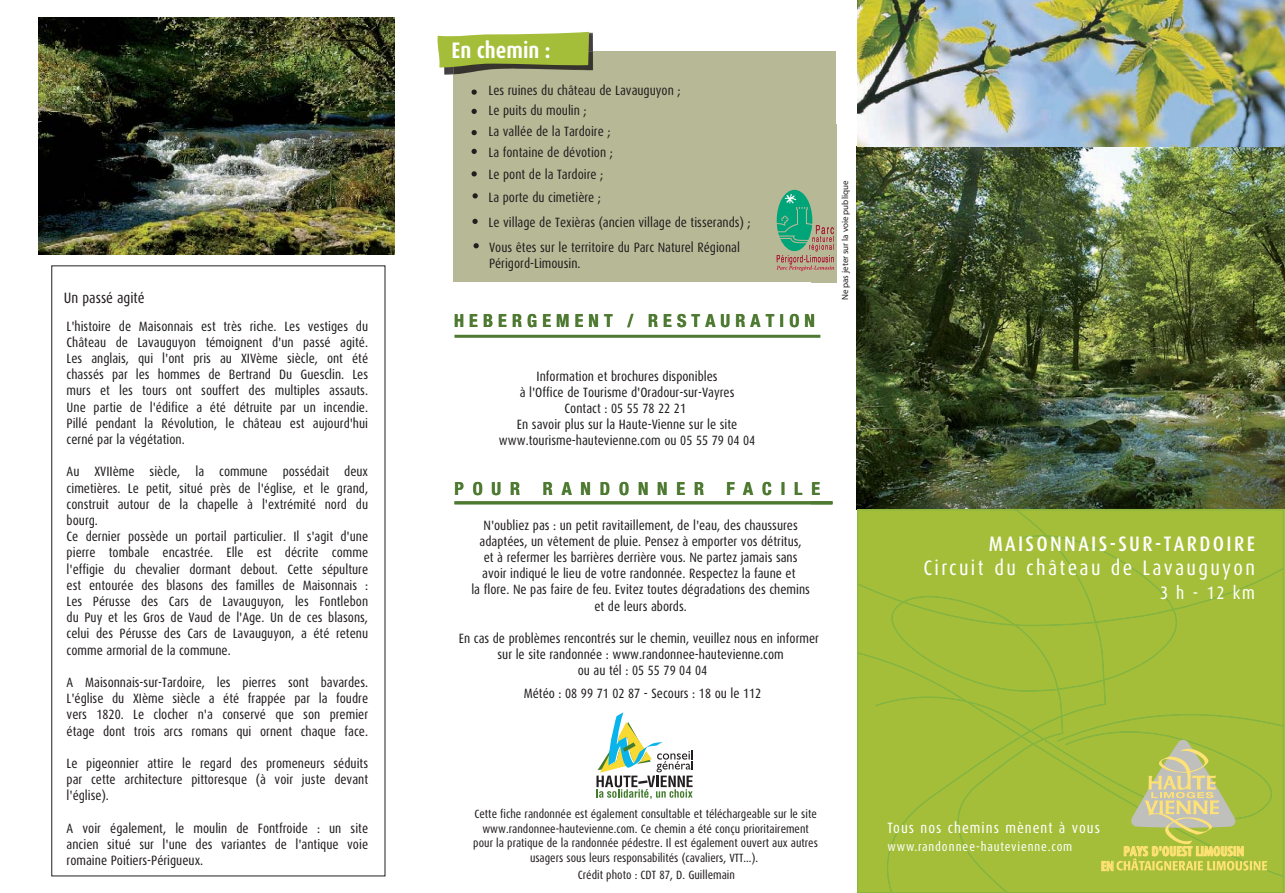
<style>
.page{position:relative;width:1285px;height:893px;background:#fff}
.page>*{position:absolute;margin:0;border:0;box-sizing:border-box;transform-origin:0 0}
.t1{font:700 22.5px "Dax Condensed";color:#fff}
.t2{font:21px "Dax Condensed";letter-spacing:.11em;color:#fff}
.t3{font:500 21px "Dax Condensed";letter-spacing:.115em;color:#fff}
.t4{font:700 condensed 18px "Helvetica Neue";letter-spacing:.285em;color:#4d7930}
.t5{font:700 condensed 18px "Helvetica Neue";letter-spacing:.495em;color:#4d7930}
.t6{font:18px "Dax Condensed";color:#fff}
.t7{font:15px "Dax Condensed";letter-spacing:.065em;color:#fff}
.t8{font:15px "Dax Condensed";color:#231f20}
.t9{font:13.5px/16.2px "Dax Condensed";color:#231f20}
.t10{font:700 13.5px "Dax Condensed";color:#ffe275}
.t11{font:12.75px "Dax Condensed";letter-spacing:.065em;color:#fff}
.t12{font:12px/14.4px "Dax Condensed";color:#231f20;text-align:center}
.t13{font:9px "Myriad";color:#231f20}
</style>
<div class="page">
<svg style="left:596px;top:712px;width:96px;height:87px"></svg>
<img style="left:856px;top:0;width:428px;height:510px">
<div style="left:453px;top:51px;width:383px;height:231px;background:#b7b996"></div>
<img style="left:444px;top:33px;width:149px;height:42px">
<img style="left:453px;top:51px;width:140px;height:23px">
<svg style="left:437px;top:32px;width:152px;height:35px;background:#a3ba46"></svg>
<hr style="left:454px;top:501px;width:378px;height:3px;background:#4d7930">
<hr style="left:454px;top:335px;width:366px;height:3px;background:#4d7930">
<img style="left:38px;top:18px;width:356px;height:236px">
<div style="left:859px;top:512px;width:422px;height:379px;background:#a4be39"></div>
<div style="left:874px;top:696px;width:397px;height:124px;background:#a4be39"></div>
<div style="left:891px;top:535px;width:285px;height:356px;background:#a4be39"></div>
<svg style="left:471px;top:89px;width:5px;height:6px"></svg>
<svg style="left:471px;top:109px;width:5px;height:5px"></svg>
<svg style="left:471px;top:149px;width:5px;height:5px"></svg>
<svg style="left:471px;top:171px;width:5px;height:5px"></svg>
<svg style="left:776px;top:190px;width:58px;height:81px"></svg>
<svg style="left:472px;top:193px;width:5px;height:5px"></svg>
<svg style="left:472px;top:219px;width:5px;height:5px"></svg>
<svg style="left:473px;top:243px;width:5px;height:5px"></svg>
<svg style="left:471px;top:130px;width:5px;height:5px"></svg>
<svg style="left:1101px;top:740px;width:165px;height:131px;background:#b5c25a"></svg>
<p class="t8" style="left:64px;top:289px;width:82px">Un passé agité</p>
<p class="t9" style="left:67px;top:319px;width:303px;text-align:justify">L'histoire de Maisonnais est très riche. Les vestiges du Château de Lavauguyon témoignent d'un passé agité.<br>Les anglais, qui l'ont pris au XIVème siècle, ont été chassés par les hommes de Bertrand Du Guesclin. Les murs et les tours ont souffert des multiples assauts.<br>Une partie de l'édifice a été détruite par un incendie.<br>Pillé pendant la Révolution, le château est aujourd'hui cerné par la végétation.</p>
<p class="t9" style="left:67px;top:465px;width:303px">Au XVIIème siècle, la commune possédait deux cimetières. Le petit, situé près de l'église, et le grand, construit autour de la chapelle à l'extrémité nord du bourg.<br>Ce dernier possède un portail particulier. Il s'agit d'une pierre tombale encastrée. Elle est décrite comme l'effigie du chevalier dormant debout. Cette sépulture est entourée des blasons des familles de Maisonnais :<br>Les Pérusse des Cars de Lavauguyon, les Fontlebon du Puy et les Gros de Vaud de l'Age. Un de ces blasons, celui des Pérusse des Cars de Lavauguyon, a été retenu comme armorial de la commune.</p>
<p class="t9" style="left:67px;top:675px;width:303px;text-align:justify">A Maisonnais-sur-Tardoire, les pierres sont bavardes.<br>L'église du XIème siècle a été frappée par la foudre vers 1820. Le clocher n'a conservé que son premier étage dont trois arcs romans qui ornent chaque face.</p>
<p class="t9" style="left:67px;top:756px;width:303px;text-align:justify">Le pigeonnier attire le regard des promeneurs séduits par cette architecture pittoresque (à voir juste devant l'église).</p>
<p class="t9" style="left:67px;top:821px;width:303px;text-align:justify">A voir également, le moulin de Fontfroide : un site ancien situé sur l'une des variantes de l'antique voie romaine Poitiers-Périgueux.</p>
<h1 class="t1" style="left:451px;top:37px;width:100px">En chemin :</h1>
<p class="t9" style="left:488px;top:82px;width:193px;line-height:19.5px">Les ruines du château de Lavauguyon ;<br>Le puits du moulin ;</p>
<p class="t9" style="left:488px;top:142px;width:126px;line-height:22.8px">La fontaine de dévotion ;<br>Le pont de la Tardoire ;<br>La porte du cimetière ;</p>
<p class="t9" style="left:488px;top:216px;width:263px">Le village de Texièras (ancien village de tisserands) ;</p>
<p class="t9" style="left:488px;top:124px;width:123px">La vallée de la Tardoire ;</p>
<p class="t9" style="left:489px;top:241px;width:252px">Vous êtes sur le territoire du Parc Naturel Régional<br>Périgord-Limousin.</p>
<h3 class="t4" style="left:454px;top:314px;width:362px">HEBERGEMENT / RESTAURATION</h3>
<p class="t9" style="left:499px;top:369px;width:258px;text-align:center">Information et brochures disponibles<br>à l'Office de Tourisme d'Oradour-sur-Vayres<br>Contact : 05 55 78 22 21<br>En savoir plus sur la Haute-Vienne sur le site www.tourisme-hautevienne.com ou 05 55 79 04 04</p>
<h3 class="t4" style="left:454px;top:482px;width:67px">POUR</h3>
<h3 class="t5" style="left:542px;top:482px;width:163px">RANDONNER</h3>
<h3 class="t4" style="left:726px;top:482px;width:95px">FACILE</h3>
<p class="t9" style="left:471px;top:518px;width:340px;text-align:center">N'oubliez pas : un petit ravitaillement, de l'eau, des chaussures adaptées, un vêtement de pluie. Pensez à emporter vos détritus,<br>et à refermer les barrières derrière vous. Ne partez jamais sans avoir indiqué le lieu de votre randonnée. Respectez la faune et<br>la flore. Ne pas faire de feu. Evitez toutes dégradations des chemins et de leurs abords.</p>
<p class="t9" style="left:458px;top:631px;width:361px;text-align:center">En cas de problèmes rencontrés sur le chemin, veuillez nous en informer sur le site randonnée : www.randonnee-hautevienne.com<br>ou au tél : 05 55 79 04 04</p>
<p class="t9" style="left:524px;top:687px;width:239px">Météo : 08 99 71 02 87 - Secours : 18 ou le 112</p>
<p class="t13" style="left:841px;top:300px;width:121px;rotate:-90deg">Ne pas jeter sur la voie publique</p>
<h2 class="t3" style="left:988px;top:536px;width:268px">MAISONNAIS-SUR-TARDOIRE</h2>
<h2 class="t2" style="left:923px;top:556px;width:333px">Circuit du château de Lavauguyon</h2>
<h3 class="t6" style="left:1159px;top:583px;width:96px">3 h - 12 km</h3>
<p class="t12" style="left:473px;top:808px;width:346px">Cette fiche randonnée est également consultable et téléchargeable sur le site www.randonnee-hautevienne.com. Ce chemin a été conçu prioritairement pour la pratique de la randonnée pédestre. Il est également ouvert aux autres usagers sous leurs responsabilités (cavaliers, VTT...).</p>
<p class="t12" style="left:577px;top:869px;width:159px">Crédit photo : CDT 87, D. Guillemain</p>
<p class="t7" style="left:887px;top:819px;width:214px">Tous nos chemins mènent à vous</p>
<p class="t11" style="left:887px;top:839px;width:186px">www.randonnee-hautevienne.com</p>
<p class="t10" style="left:1100px;top:858px;width:14px">EN</p>
<p class="t10" style="left:1123px;top:843px;width:122px">PAYS D'OUEST LIMOUSIN</p>
</div>
